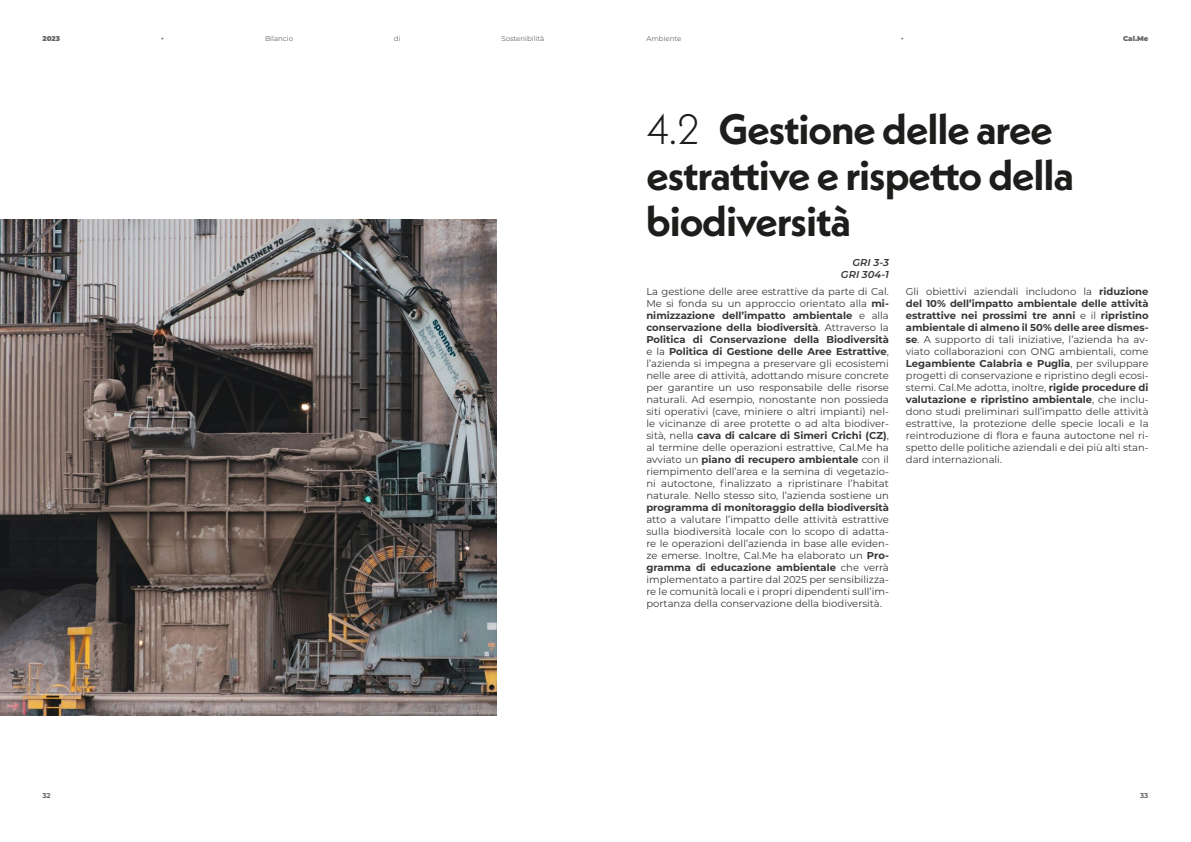
<style>
.page{position:relative;width:1191px;height:842px;background:#fff}
.page>*{position:absolute;margin:0;border:0;box-sizing:border-box;transform-origin:0 0}
.t1{font:700 42.4px/46px "Neue Kabel";letter-spacing:-.025em;color:#1d1d1b}
.t2{font:10px/12px "Montserrat";color:#373737;text-align:justify}
.t3{font:700 10px "Montserrat";color:#373737}
.t4{font:italic 600 10px/12px "Montserrat";color:#373737;text-align:right}
.t5{font:7px "Montserrat";color:#646464}
.t6{font:900 7px "Montserrat";color:#646464}
.t7{font:700 7px "Montserrat";color:#646464}
.t8{font:7px "Gotham";color:#646464}
.t9{font:300 7px "Gotham";color:#646464}
.s1{font-weight:300}
.s2{font-weight:700}
</style>
<div class="page">
<img style="left:0;top:220px;width:496px;height:495px">
<p class="t6" style="left:43px;top:33px;width:19px">2023</p>
<p class="t8" style="left:161px;top:34px;width:5px">•</p>
<p class="t5" style="left:265px;top:33px;width:30px">Bilancio</p>
<p class="t5" style="left:394px;top:33px;width:8px">di</p>
<p class="t5" style="left:501px;top:33px;width:45px">Sostenibilità</p>
<p class="t5" style="left:646px;top:33px;width:36px">Ambiente</p>
<p class="t9" style="left:900px;top:35px;width:5px">•</p>
<p class="t6" style="left:1123px;top:33px;width:27px">Cal.Me</p>
<h1 class="t1" style="left:646px;top:105px;width:429px"><span class="s1">4.2</span> Gestione delle aree estrattive e rispetto della biodiversità</h1>
<p class="t4" style="left:841px;top:256px;width:49px">GRI 3-3<br>GRI 304-1</p>
<p class="t2" style="left:646px;top:285px;width:244px">La gestione delle aree estrattive da parte di Cal.<br>Me si fonda su un approccio orientato alla <span class="s2">mi&shy;nimizzazione dell’impatto ambientale</span> e alla <span class="s2">conservazione della biodiversità</span>. Attraverso la <span class="s2">Politica di Conservazione della Biodiversità </span>e la <span class="s2">Politica di Gestione delle Aree Estrattive</span>, l’azienda si impegna a preservare gli ecosistemi nelle aree di attività, adottando misure concrete per garantire un uso responsabile delle risorse naturali. Ad esempio, nonostante non possieda siti operativi (cave, miniere o altri impianti) nel&shy;le vicinanze di aree protette o ad alta biodiver&shy;sità, nella <span class="s2">cava di calcare di Simeri Crichi (CZ)</span>, al termine delle operazioni estrattive, Cal.Me ha avviato un <span class="s2">piano di recupero ambientale</span> con il riempimento dell’area e la semina di vegetazio&shy;ni autoctone, finalizzato a ripristinare l’habitat naturale. Nello stesso sito, l’azienda sostiene un</p>
<p class="t3" style="left:646px;top:501px;width:244px">programma di monitoraggio della biodiversità</p>
<p class="t2" style="left:646px;top:513px;width:244px">atto a valutare l’impatto delle attività estrattive sulla biodiversità locale con lo scopo di adatta&shy;re le operazioni dell’azienda in base alle eviden&shy;ze emerse. Inoltre, Cal.Me ha elaborato un <span class="s2">Pro&shy;gramma di educazione ambientale</span> che verrà implementato a partire dal 2025 per sensibilizza&shy;re le comunità locali e i propri dipendenti sull’im&shy;portanza della conservazione della biodiversità.</p>
<p class="t2" style="left:906px;top:286px;width:244px">Gli obiettivi aziendali includono la <span class="s2">riduzione del 10% dell’impatto ambientale delle attività estrattive nei prossimi tre anni</span> e il <span class="s2">ripristino ambientale di almeno il 50% delle aree dismes&shy;se</span>. A supporto di tali iniziative, l’azienda ha av&shy;viato collaborazioni con ONG ambientali, come <span class="s2">Legambiente Calabria e Puglia</span>, per sviluppare progetti di conservazione e ripristino degli ecosi&shy;stemi. Cal.Me adotta, inoltre, <span class="s2">rigide procedure di valutazione e ripristino ambientale</span>, che inclu&shy;dono studi preliminari sull’impatto delle attività estrattive, la protezione delle specie locali e la reintroduzione di flora e fauna autoctone nel ri&shy;spetto delle politiche aziendali e dei più alti stan&shy;dard internazionali.</p>
<p class="t7" style="left:43px;top:790px;width:10px">32</p>
<p class="t7" style="left:1140px;top:790px;width:10px">33</p>
</div>
